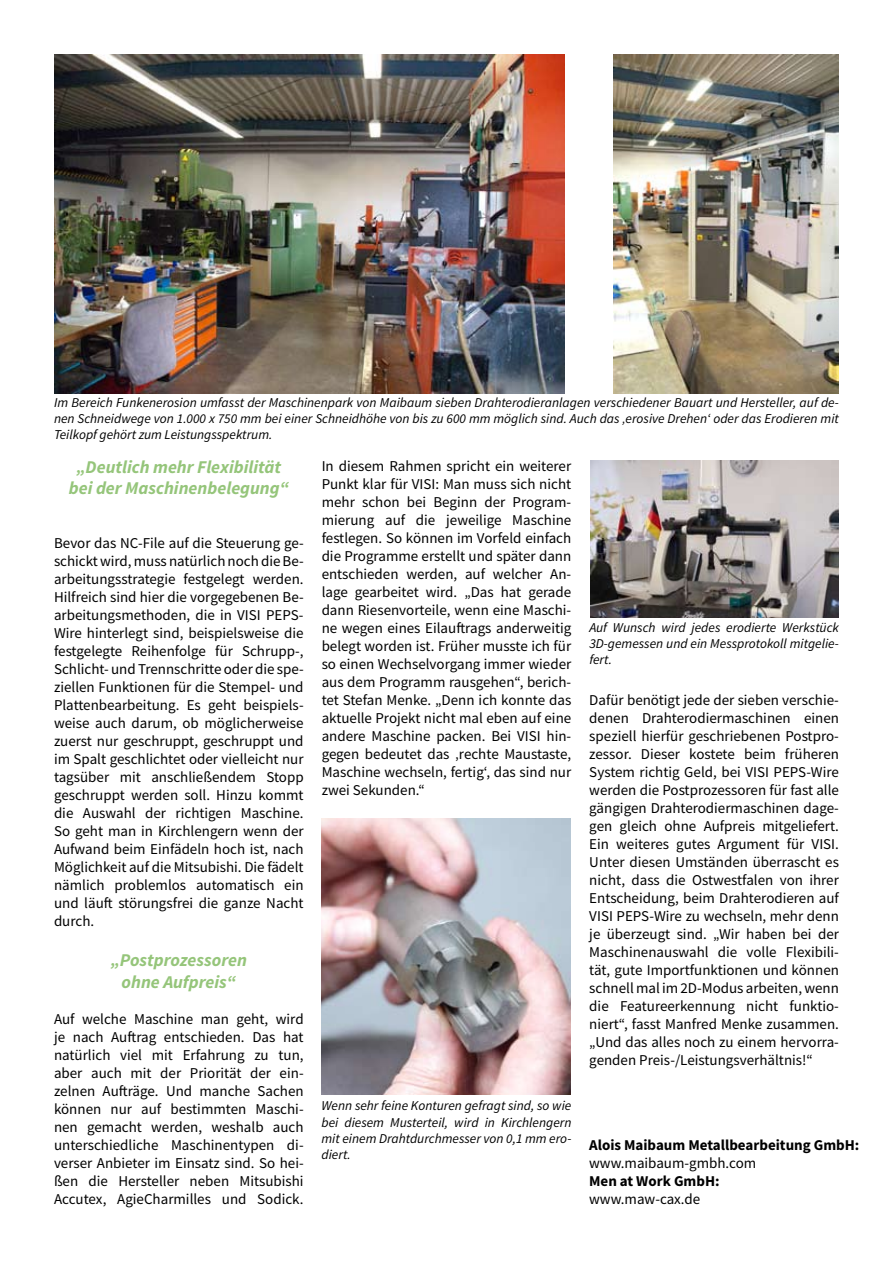
<style>
.page{position:relative;width:893px;height:1263px;background:#fff}
.page>*{position:absolute;margin:0;border:0;box-sizing:border-box;transform-origin:0 0}
.t1{font:italic 700 18px/21.6px "Source Sans Pro";color:#95c57a;text-align:center}
.t2{font:15px/18px "Source Sans Pro";color:#000;text-align:justify}
.t3{font:700 15px "Source Sans Pro";color:#000}
.t4{font:italic 13.5px/16.2px "Source Sans Pro";color:#000;text-align:justify}
</style>
<div class="page">
<img style="left:590px;top:460px;width:249px;height:158px">
<img style="left:54px;top:54px;width:510px;height:339px">
<img style="left:613px;top:54px;width:226px;height:340px">
<img style="left:321px;top:818px;width:250px;height:276px">
<p class="t4" style="left:54px;top:394px;width:786px">Im Bereich Funkenerosion umfasst der Maschinenpark von Maibaum sieben Drahterodieranlagen verschiedener Bauart und Hersteller, auf de&shy;nen Schneidwege von 1.000 x 750 mm bei einer Schneidhöhe von bis zu 600 mm möglich sind. Auch das ‚erosive Drehen‘ oder das Erodieren mit Teilkopf gehört zum Leistungsspektrum.</p>
<p class="t1" style="left:69px;top:456px;width:222px">„Deutlich mehr Flexibilität bei der Maschinenbelegung“</p>
<p class="t2" style="left:54px;top:534px;width:251px">Bevor das NC-File auf die Steuerung ge&shy;schickt wird, muss natürlich noch die Be&shy;arbeitungsstrategie festgelegt werden.<br>Hilfreich sind hier die vorgegebenen Be&shy;arbeitungsmethoden, die in VISI PEPS-Wire hinterlegt sind, beispielsweise die festgelegte Reihenfolge für Schrupp-, Schlicht- und Trennschritte oder die spe&shy;ziellen Funktionen für die Stempel- und Plattenbearbeitung. Es geht beispiels&shy;weise auch darum, ob möglicherweise zuerst nur geschruppt, geschruppt und im Spalt geschlichtet oder vielleicht nur tagsüber mit anschließendem Stopp geschruppt werden soll. Hinzu kommt die Auswahl der richtigen Maschine.<br>So geht man in Kirchlengern wenn der Aufwand beim Einfädeln hoch ist, nach Möglichkeit auf die Mitsubishi. Die fädelt nämlich problemlos automatisch ein und läuft störungsfrei die ganze Nacht durch.</p>
<p class="t1" style="left:111px;top:949px;width:138px">„Postprozessoren ohne Aufpreis“</p>
<p class="t2" style="left:54px;top:1009px;width:251px">Auf welche Maschine man geht, wird je nach Auftrag entschieden. Das hat natürlich viel mit Erfahrung zu tun, aber auch mit der Priorität der ein&shy;zelnen Aufträge. Und manche Sachen können nur auf bestimmten Maschi&shy;nen gemacht werden, weshalb auch unterschiedliche Maschinentypen di&shy;verser Anbieter im Einsatz sind. So hei&shy;ßen die Hersteller neben Mitsubishi Accutex, AgieCharmilles und Sodick.</p>
<p class="t2" style="left:322px;top:456px;width:251px">In diesem Rahmen spricht ein weiterer Punkt klar für VISI: Man muss sich nicht mehr schon bei Beginn der Program&shy;mierung auf die jeweilige Maschine festlegen. So können im Vorfeld einfach die Programme erstellt und später dann entschieden werden, auf welcher An&shy;lage gearbeitet wird. „Das hat gerade dann Riesenvorteile, wenn eine Maschi&shy;ne wegen eines Eilauftrags anderweitig belegt worden ist. Früher musste ich für so einen Wechselvorgang immer wieder aus dem Programm rausgehen“, berich&shy;tet Stefan Menke. „Denn ich konnte das aktuelle Projekt nicht mal eben auf eine andere Maschine packen. Bei VISI hin&shy;gegen bedeutet das ‚rechte Maustaste, Maschine wechseln, fertig‘, das sind nur zwei Sekunden.“</p>
<p class="t4" style="left:321px;top:1098px;width:252px">Wenn sehr feine Konturen gefragt sind, so wie bei diesem Musterteil, wird in Kirchlengern mit einem Drahtdurchmesser von 0,1 mm ero&shy;diert.</p>
<p class="t4" style="left:589px;top:619px;width:251px">Auf Wunsch wird jedes erodierte Werkstück 3D-gemessen und ein Messprotokoll mitgelie&shy;fert.</p>
<p class="t2" style="left:589px;top:690px;width:251px">Dafür benötigt jede der sieben verschie&shy;denen Drahterodiermaschinen einen speziell hierfür geschriebenen Postpro&shy;zessor. Dieser kostete beim früheren System richtig Geld, bei VISI PEPS-Wire werden die Postprozessoren für fast alle gängigen Drahterodiermaschinen dage&shy;gen gleich ohne Aufpreis mitgeliefert.<br>Ein weiteres gutes Argument für VISI.<br>Unter diesen Umständen überrascht es nicht, dass die Ostwestfalen von ihrer Entscheidung, beim Drahterodieren auf VISI PEPS-Wire zu wechseln, mehr denn je überzeugt sind. „Wir haben bei der Maschinenauswahl die volle Flexibili&shy;tät, gute Importfunktionen und können schnell mal im 2D-Modus arbeiten, wenn die Featureerkennung nicht funktio&shy;niert“, fasst Manfred Menke zusammen. „Und das alles noch zu einem hervorra&shy;genden Preis-/Leistungsverhältnis!“</p>
<p class="t3" style="left:589px;top:1135px;width:272px">Alois Maibaum Metallbearbeitung GmbH:</p>
<p class="t2" style="left:589px;top:1154px;width:169px">www.maibaum-gmbh.com</p>
<p class="t3" style="left:589px;top:1171px;width:132px">Men at Work GmbH:</p>
<p class="t2" style="left:589px;top:1190px;width:113px">www.maw-cax.de</p>
</div>
